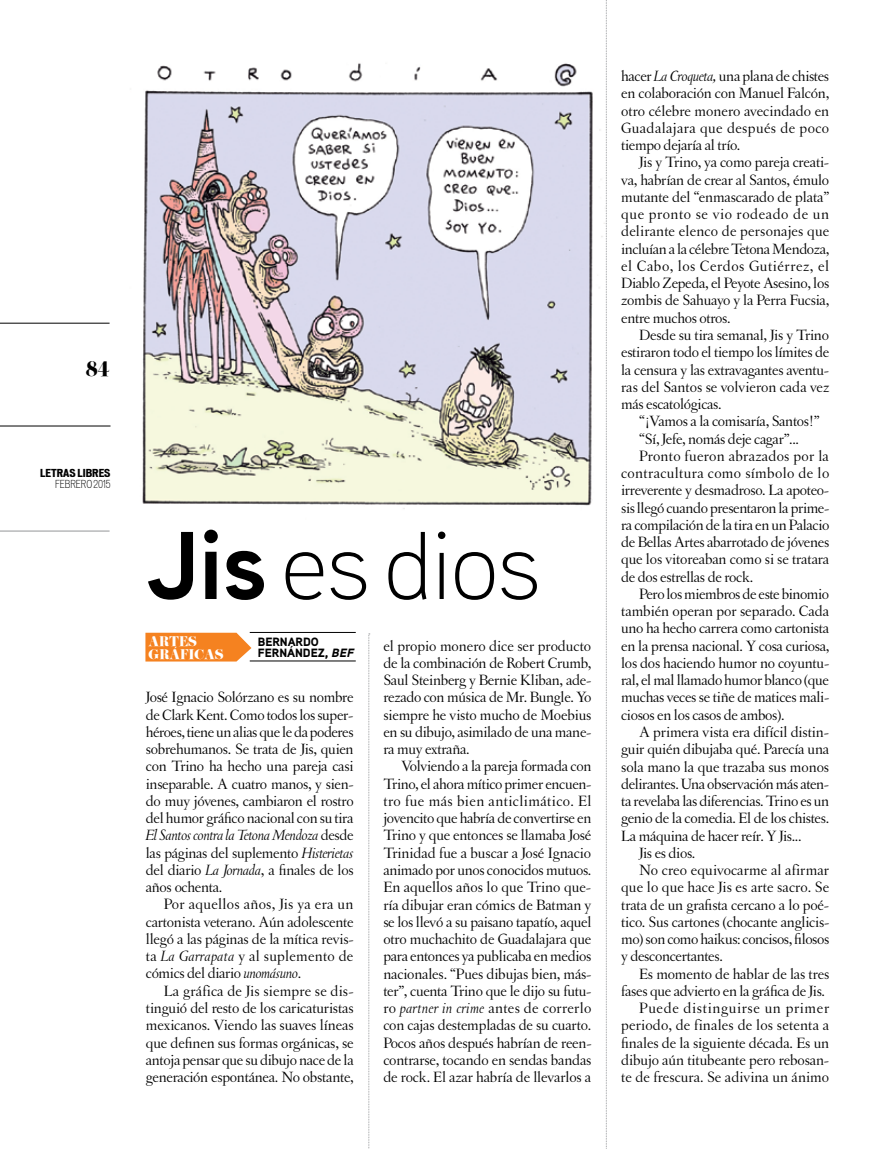
<style>
.page{position:relative;width:893px;height:1149px;background:#fff}
.page>*{position:absolute;margin:0;border:0;box-sizing:border-box;transform-origin:0 0}
.t1{font:300 96px "Aaux Next";letter-spacing:-.01em;color:#000}
.t2{font:18px "Eloquent JF";color:#000}
.t3{font:15.75px/17.2px "Letras Oldstyle";letter-spacing:-.02em;color:#000;text-align:justify}
.t4{font:15.75px "Letras Oldstyle";letter-spacing:.005em;color:#000}
.t5{font:15.75px "Letras Oldstyle";letter-spacing:.01em;color:#000}
.t6{font:15.75px "Letras Oldstyle";color:#000}
.t7{font:15.75px "Letras Oldstyle";letter-spacing:.02em;color:#000}
.t8{font:15.75px "Letras Oldstyle";letter-spacing:.015em;color:#000}
.t9{font:15.75px "Letras Oldstyle";letter-spacing:.04em;color:#000}
.t10{font:900 12px/10.5px "Aaux Pro";letter-spacing:-.005em;color:#000}
.t11{font:12px/13.5px "Eloquent JF";letter-spacing:-.01em;color:#fff}
.t12{font:700 expanded 10.5px "Vonnes";color:#000}
.t13{font:300 condensed 10.5px "Vonnes";color:#000}
.s1{font-weight:700}
.s2{font-style:italic}
</style>
<div class="page">
<hr style="left:0;top:530px;width:110px;height:1px;background:#939598">
<hr style="left:0;top:425px;width:111px;height:1px;background:#000">
<hr style="left:0;top:323px;width:110px;height:1px;background:#000">
<img style="left:142px;top:51px;width:464px;height:467px">
<svg style="left:368px;top:633px;width:2px;height:516px"></svg>
<svg style="left:606px;top:0;width:1px;height:1149px"></svg>
<hr style="left:250px;top:632px;width:106px;height:1px;background:#000">
<hr style="left:250px;top:660px;width:106px;height:1px;background:#000">
<svg style="left:145px;top:632px;width:106px;height:29px;background:#f58d34"></svg>
<p class="t2" style="left:86px;top:357px;width:25px">84</p>
<p class="t12" style="left:40px;top:466px;width:72px">LETRAS LIBRES</p>
<p class="t13" style="left:55px;top:477px;width:57px">FEBRERO 2015</p>
<h1 class="t1" style="left:146px;top:501px;width:396px"><span class="s1">Jis</span> es dios</h1>
<p class="t11" style="left:149px;top:634px;width:76px">ARTES<br>GRÁFICAS</p>
<p class="t10" style="left:258px;top:636px;width:98px">BERNARDO<br>FERNÁNDEZ, <span class="s2">BEF</span></p>
<p class="t3" style="left:146px;top:688px;width:209px">José Ignacio Solórzano es su nombre de Clark Kent. Como todos los super&shy;héroes, tiene un alias que le da poderes sobrehumanos. Se trata de Jis, quien con Trino ha hecho una pareja casi inseparable. A cuatro manos, y sien&shy;do muy jóvenes, cambiaron el rostro del humor gráfico nacional con su tira <span class="s2">El Santos contra la Tetona Mendoza</span> desde las páginas del suplemento <span class="s2">Histerietas </span>del diario <span class="s2">La Jornada</span>, a finales de los años ochenta.</p>
<p class="t3" style="left:146px;top:895px;width:209px;text-indent:18px">Por aquellos años, Jis ya era un cartonista veterano. Aún adolescente llegó a las páginas de la mítica revis&shy;ta <span class="s2">La Garrapata</span> y al suplemento de cómics del diario <span class="s2">unomásuno</span>.</p>
<p class="t3" style="left:146px;top:981px;width:209px;text-indent:18px">La gráfica de Jis siempre se dis&shy;tinguió del resto de los caricaturistas mexicanos. Viendo las suaves líneas que definen sus formas orgánicas, se antoja pensar que su dibujo nace de la generación espontánea. No obstante,</p>
<p class="t3" style="left:383px;top:636px;width:210px">el propio monero dice ser producto de la combinación de Robert Crumb, Saul Steinberg y Bernie Kliban, ade&shy;rezado con música de Mr. Bungle. Yo siempre he visto mucho de Moebius en su dibujo, asimilado de una mane&shy;ra muy extraña.</p>
<p class="t3" style="left:383px;top:757px;width:210px;text-indent:18px">Volviendo a la pareja formada con Trino, el ahora mítico primer encuen&shy;tro fue más bien anticlimático. El jovencito que habría de convertirse en Trino y que entonces se llamaba José Trinidad fue a buscar a José Ignacio animado por unos conocidos mutuos.<br>En aquellos años lo que Trino que&shy;ría dibujar eran cómics de Batman y se los llevó a su paisano tapatío, aquel otro muchachito de Guadalajara que para entonces ya publicaba en medios nacionales. “Pues dibujas bien, más&shy;ter”, cuenta Trino que le dijo su futu&shy;ro <span class="s2">partner in crime</span> antes de correrlo con cajas destempladas de su cuarto.<br>Pocos años después habrían de reen&shy;contrarse, tocando en sendas bandas de rock. El azar habría de llevarlos a</p>
<p class="t3" style="left:621px;top:67px;width:210px">hacer <span class="s2">La Croqueta,</span> una plana de chistes en colaboración con Manuel Falcón, otro célebre monero avecindado en Guadalajara que después de poco tiempo dejaría al trío.</p>
<p class="t3" style="left:621px;top:154px;width:210px;text-indent:18px">Jis y Trino, ya como pareja creati&shy;va, habrían de crear al Santos, émulo mutante del “enmascarado de plata” que pronto se vio rodeado de un delirante elenco de personajes que incluían a la célebre Tetona Mendoza, el Cabo, los Cerdos Gutiérrez, el Diablo Zepeda, el Peyote Asesino, los zombis de Sahuayo y la Perra Fucsia, entre muchos otros.</p>
<p class="t3" style="left:621px;top:326px;width:210px;text-indent:18px">Desde su tira semanal, Jis y Trino estiraron todo el tiempo los límites de la censura y las extravagantes aventu&shy;ras del Santos se volvieron cada vez más escatológicas.</p>
<p class="t3" style="left:639px;top:412px;width:182px">“¡Vamos a la comisaría, Santos!”</p>
<p class="t3" style="left:639px;top:430px;width:161px">“Sí, Jefe, nomás deje cagar”...</p>
<p class="t8" style="left:639px;top:446px;width:191px">Pronto fueron abrazados por la</p>
<p class="t7" style="left:621px;top:464px;width:210px">contracultura como símbolo de lo</p>
<p class="t3" style="left:621px;top:481px;width:209px">irreverente y desmadroso. La apoteo-</p>
<p class="t3" style="left:621px;top:499px;width:210px">sis llegó cuando presentaron la prime-</p>
<p class="t3" style="left:621px;top:516px;width:210px">ra compilación de la tira en un Palacio</p>
<p class="t3" style="left:621px;top:533px;width:210px">de Bellas Artes abarrotado de jóvenes</p>
<p class="t3" style="left:621px;top:550px;width:210px">que los vitoreaban como si se tratara</p>
<p class="t3" style="left:621px;top:568px;width:133px">de dos estrellas de rock.</p>
<p class="t3" style="left:639px;top:585px;width:191px">Pero los miembros de este binomio</p>
<p class="t3" style="left:621px;top:602px;width:210px">también operan por separado. Cada</p>
<p class="t3" style="left:621px;top:619px;width:210px">uno ha hecho carrera como cartonista</p>
<p class="t3" style="left:621px;top:636px;width:210px">en la prensa nacional. Y cosa curiosa,</p>
<p class="t3" style="left:621px;top:654px;width:210px">los dos haciendo humor no coyuntu-</p>
<p class="t3" style="left:621px;top:671px;width:209px">ral, el mal llamado humor blanco (que</p>
<p class="t3" style="left:621px;top:688px;width:210px">muchas veces se tiñe de matices mali-</p>
<p class="t3" style="left:621px;top:705px;width:165px">ciosos en los casos de ambos).</p>
<p class="t3" style="left:639px;top:723px;width:191px">A primera vista era difícil distin-</p>
<p class="t3" style="left:621px;top:740px;width:209px">guir quién dibujaba qué. Parecía una</p>
<p class="t3" style="left:621px;top:757px;width:209px">sola mano la que trazaba sus monos</p>
<p class="t3" style="left:621px;top:774px;width:209px">delirantes. Una observación más aten-</p>
<p class="t3" style="left:621px;top:792px;width:210px">ta revelaba las diferencias. Trino es un</p>
<p class="t3" style="left:621px;top:809px;width:210px">genio de la comedia. El de los chistes.</p>
<p class="t3" style="left:621px;top:826px;width:182px">La máquina de hacer reír. Y Jis...</p>
<p class="t3" style="left:639px;top:843px;width:58px">Jis es dios.</p>
<p class="t4" style="left:639px;top:860px;width:192px">No creo equivocarme al afirmar</p>
<p class="t4" style="left:621px;top:878px;width:210px">que lo que hace Jis es arte sacro. Se</p>
<p class="t3" style="left:621px;top:895px;width:209px">trata de un grafista cercano a lo poé-</p>
<p class="t3" style="left:621px;top:912px;width:210px">tico. Sus cartones (chocante anglicis-</p>
<p class="t3" style="left:621px;top:930px;width:210px">mo) son como haikus: concisos, filosos</p>
<p class="t3" style="left:621px;top:947px;width:103px">y desconcertantes.</p>
<p class="t3" style="left:639px;top:964px;width:192px">Es momento de hablar de las tres</p>
<p class="t3" style="left:621px;top:981px;width:205px">fases que advierto en la gráfica de Jis.</p>
<p class="t9" style="left:639px;top:998px;width:192px">Puede distinguirse un primer</p>
<p class="t5" style="left:621px;top:1016px;width:210px">periodo, de finales de los setenta a</p>
<p class="t3" style="left:621px;top:1033px;width:210px">finales de la siguiente década. Es un</p>
<p class="t3" style="left:621px;top:1050px;width:210px">dibujo aún titubeante pero rebosan-</p>
<p class="t6" style="left:621px;top:1067px;width:209px">te de frescura. Se adivina un ánimo</p>
</div>
